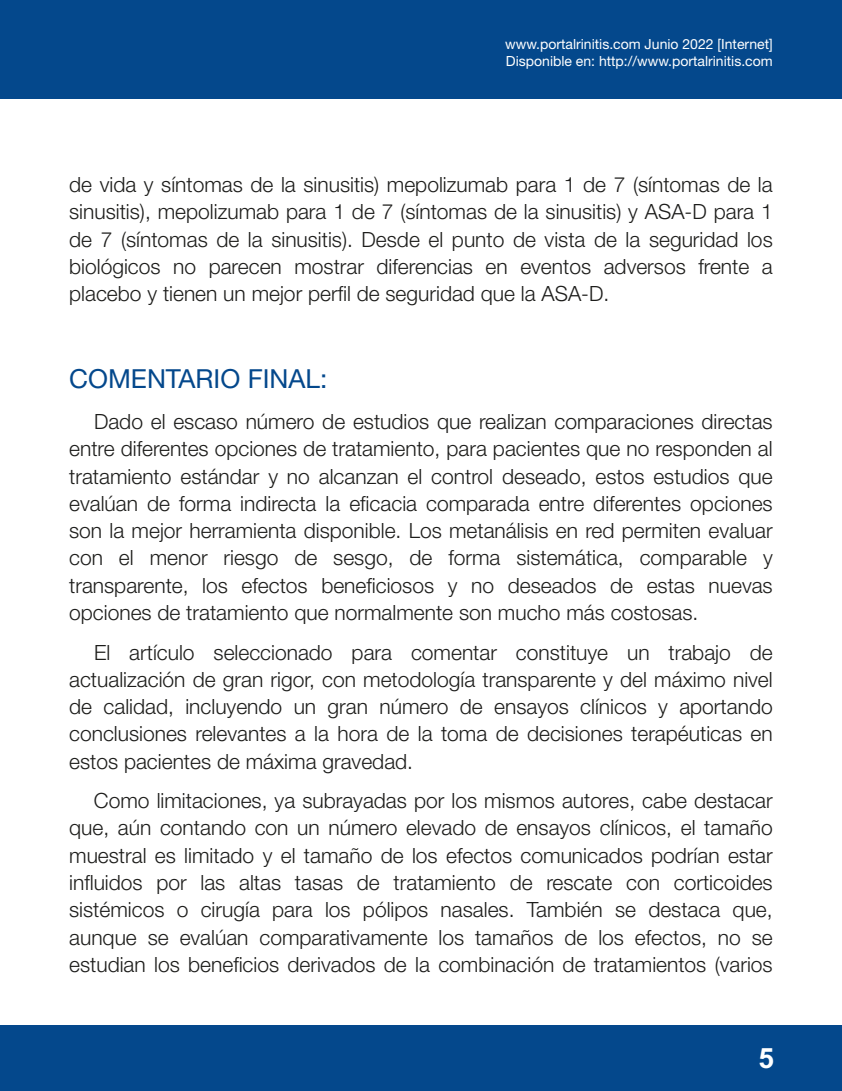
<style>
.page{position:relative;width:842px;height:1091px;background:#fff}
.page>*{position:absolute;margin:0;border:0;box-sizing:border-box;transform-origin:0 0}
.t1{font:700 28px "Arial";color:#fff}
.t2{font:26.25px "Helvetica Neue LT Std";color:#04488c}
.t3{font:300 21px/27.3px "Helvetica Neue LT Std";color:#1d1d1b;text-align:justify}
.t4{font:14px/16.3px "Helvetica Neue LT Std";color:#fff}
</style>
<div class="page">
<div style="left:0;top:0;width:842px;height:99px;background:#04488c"></div>
<div style="left:0;top:1024px;width:842px;height:66px;background:#04488c"></div>
<p class="t4" style="left:505px;top:38px;width:269px">www.portalrinitis.com Junio 2022 [Internet]<br>Disponible en: http://www.portalrinitis.com</p>
<p class="t3" style="left:69px;top:174px;width:705px">de vida y síntomas de la sinusitis) mepolizumab para 1 de 7 (síntomas de la sinusitis), mepolizumab para 1 de 7 (síntomas de la sinusitis) y ASA-D para 1 de 7 (síntomas de la sinusitis). Desde el punto de vista de la seguridad los biológicos no parecen mostrar diferencias en eventos adversos frente a placebo y tienen un mejor perfil de seguridad que la ASA-D.</p>
<p class="t2" style="left:69px;top:369px;width:260px">COMENTARIO FINAL:</p>
<p class="t3" style="left:69px;top:411px;width:705px;text-indent:25px">Dado el escaso número de estudios que realizan comparaciones directas entre diferentes opciones de tratamiento, para pacientes que no responden al tratamiento estándar y no alcanzan el control deseado, estos estudios que evalúan de forma indirecta la eficacia comparada entre diferentes opciones son la mejor herramienta disponible. Los metanálisis en red permiten evaluar con el menor riesgo de sesgo, de forma sistemática, comparable y transparente, los efectos beneficiosos y no deseados de estas nuevas opciones de tratamiento que normalmente son mucho más costosas.</p>
<p class="t3" style="left:69px;top:641px;width:705px;text-indent:25px">El artículo seleccionado para comentar constituye un trabajo de actualización de gran rigor, con metodología transparente y del máximo nivel de calidad, incluyendo un gran número de ensayos clínicos y aportando conclusiones relevantes a la hora de la toma de decisiones terapéuticas en estos pacientes de máxima gravedad.</p>
<p class="t3" style="left:69px;top:789px;width:705px;text-indent:25px">Como limitaciones, ya subrayadas por los mismos autores, cabe destacar que, aún contando con un número elevado de ensayos clínicos, el tamaño muestral es limitado y el tamaño de los efectos comunicados podrían estar influidos por las altas tasas de tratamiento de rescate con corticoides sistémicos o cirugía para los pólipos nasales. También se destaca que, aunque se evalúan comparativamente los tamaños de los efectos, no se estudian los beneficios derivados de la combinación de tratamientos (varios</p>
<h1 class="t1" style="left:758px;top:1047px;width:17px">5</h1>
</div>
